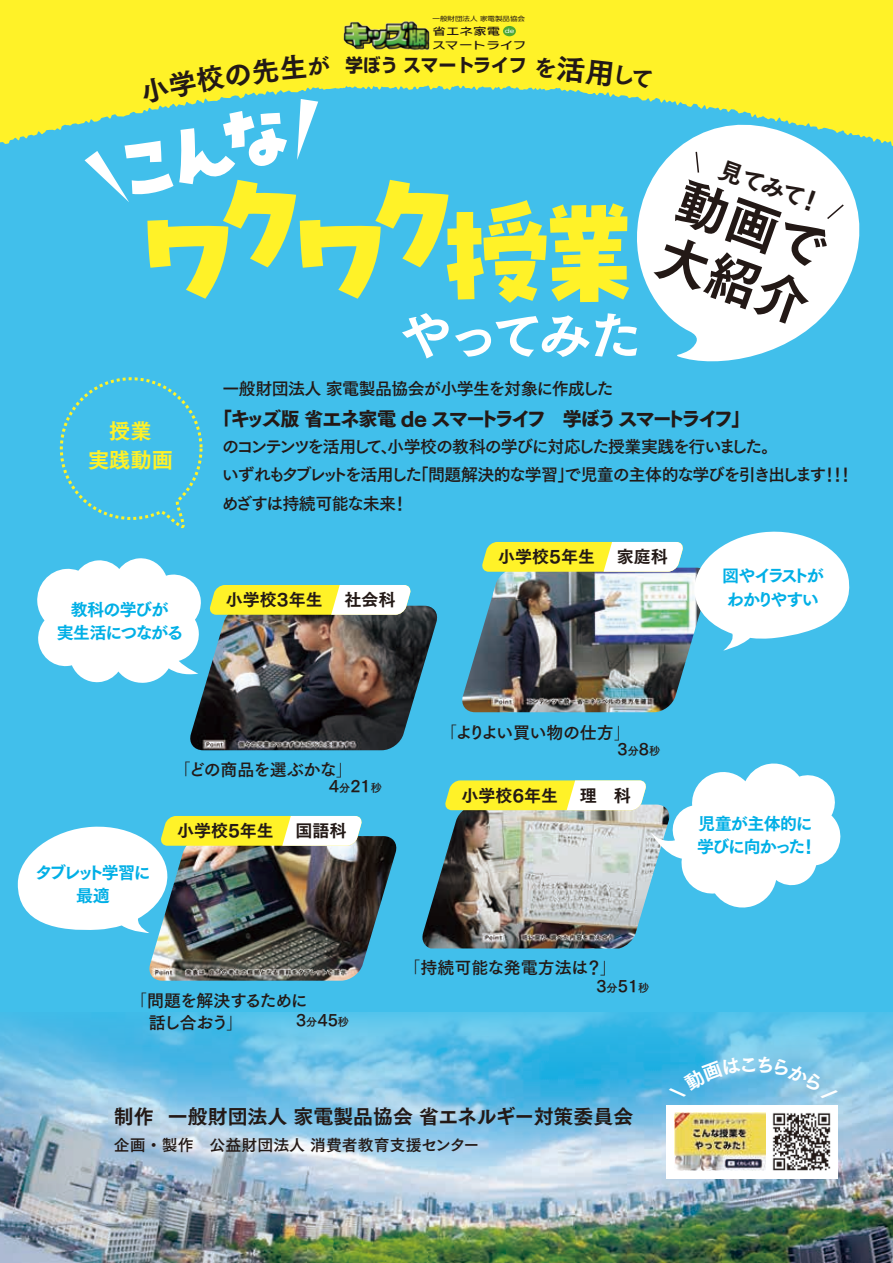
<style>
.page{position:relative;width:893px;height:1263px;background:#41bfeb}
.page>*{position:absolute;margin:0;border:0;box-sizing:border-box;transform-origin:0 0}
.t1{font:117px "P Puhu Picnic Min 2 H";letter-spacing:-.32em;color:#fff228}
.t2{font:52.05px/58.5px "Tsuku Go Pro E";color:#231916}
.t3{font:52.05px "Tsuku Go Pro E";letter-spacing:-.08em;color:#fff}
.t4{font:24px "Tsuku Go Pro E";color:#231916}
.t5{font:21.3px/29.4px "Tsuku Go Pro E";color:#fff228;text-align:center}
.t6{font:19.95px "Tsuku Go Pro E";color:#231916}
.t7{font:19.2px "Tsuku Go Pro H";letter-spacing:-.105em;color:#231916}
.t8{font:700 18.3px "Shin Go Pr 5";letter-spacing:.01em;color:#231916;scale:.96 1}
.t9{font:16.95px/28.7px "Tsuku Go Pro B";letter-spacing:-.08em;color:#231916}
.t10{font:16.95px "Tsuku Go Pro E";color:#231916}
.t11{font:16.95px "Tsuku Go Pro B";letter-spacing:-.035em;color:#231916}
.t12{font:16.95px/21.9px "Tsuku Go Pro B";letter-spacing:-.06em;color:#231916}
.t13{font:16.95px/23.4px "Tsuku Go Pro E";letter-spacing:-.065em;color:#00afe6}
.t14{font:16.95px/23.4px "Tsuku Go Pro E";letter-spacing:-.06em;color:#00afe6;text-align:center}
.t15{font:16.95px/23.4px "Tsuku Go Pro E";letter-spacing:-.145em;color:#00afe6}
.t16{font:16.95px "Tsuku Go Pro B";color:#231916}
.t17{font:16.95px "Tsuku Go Pro B";letter-spacing:-.02em;color:#231916}
.t18{font:16.95px "Tsuku Go Pro B";letter-spacing:-.03em;color:#231916}
.t19{font:16.95px/23.4px "Tsuku Go Pro E";letter-spacing:-.15em;color:#00afe6;text-align:center}
.t20{font:15.9px "Tsuku Go Pro B";color:#231916}
.t21{font:10.35px/14.7px "Rodin NTLG Pro DB";color:#231916;scale:1.32 1}
.t22{font:6.3px "UD Shin Go Pr 6 N";color:#231916;scale:1.19 1}
.t23{font:5.4px "UD Shin Go Pr 6 N";color:#fff;scale:1.39 1}
.s1{font-family:"Tsuku Go Pro L"}
.s2{font-size:11.1px}
</style>
<div class="page">
<svg style="left:0;top:0;width:893px;height:146px;fill:#fff228"></svg>
<svg style="left:630px;top:106px;width:244px;height:256px;fill:#fff"></svg>
<img style="left:0;top:1012px;width:893px;height:251px">
<svg style="left:37px;top:558px;width:164px;height:125px"></svg>
<svg style="left:695px;top:150px;width:5px;height:24px"></svg>
<svg style="left:825px;top:203px;width:20px;height:18px"></svg>
<img style="left:188px;top:606px;width:250px;height:144px">
<img style="left:462px;top:568px;width:229px;height:144px">
<img style="left:149px;top:836px;width:248px;height:145px">
<img style="left:422px;top:862px;width:221px;height:86px">
<svg style="left:691px;top:531px;width:159px;height:119px"></svg>
<div style="left:503px;top:26px;width:13px;height:10px;background:#4ea735;border-radius:50%"></div>
<img style="left:341px;top:19px;width:90px;height:35px">
<svg style="left:209px;top:585px;width:202px;height:30px;background:#f6f279"></svg>
<img style="left:17px;top:816px;width:345px;height:117px">
<svg style="left:444px;top:763px;width:397px;height:147px"></svg>
<svg style="left:481px;top:542px;width:203px;height:30px;background:#f5f27b"></svg>
<svg style="left:59px;top:377px;width:144px;height:152px"></svg>
<div style="left:666px;top:1105px;width:172px;height:73px;background:#fff"></div>
<img style="left:675px;top:1113px;width:90px;height:57px">
<img style="left:772px;top:1113px;width:59px;height:58px">
<svg style="left:85px;top:54px;width:245px;height:148px"></svg>
<div style="left:536px;top:55px;width:116px;height:33px;background:#fff228"></div>
<svg style="left:669px;top:1056px;width:169px;height:47px"></svg>
<p class="t22" style="left:432px;top:13px;width:79px">一般財団法人 家電製品協会</p>
<p class="t21" style="left:432px;top:23px;width:73px">省エネ家電<br>スマートライフ</p>
<p class="t23" style="left:505px;top:27px;width:8px">de</p>
<p class="t8" style="left:345px;top:51px;width:190px">学ぼうスマートライフ</p>
<h1 class="t1" style="left:129px;top:177px;width:519px">ワクワク授業</h1>
<h2 class="t3" style="left:400px;top:289px;width:243px">やってみた</h2>
<h3 class="t4" style="left:727px;top:148px;width:110px;rotate:20deg">見てみて！</h3>
<h2 class="t2" style="left:691px;top:166px;width:160px;rotate:20deg">動画で大紹介</h2>
<p class="t5" style="left:88px;top:414px;width:87px">授業<br>実践動画</p>
<p class="t14" style="left:57px;top:596px;width:128px">教科の学びが<br>実生活につながる</p>
<p class="t11" style="left:222px;top:374px;width:392px">一般財団法人 家電製品協会が小学生を対象に作成した</p>
<p class="t7" style="left:213px;top:408px;width:539px">「キッズ版 省エネ家電 de スマートライフ　学ぼう スマートライフ」</p>
<p class="t9" style="left:222px;top:430px;width:634px">のコンテンツを活用して、小学校の教科の学びに対応した授業実践を行いました。<br>いずれもタブレットを活用した「問題解決的な学習」で児童の主体的な学びを引き出します！！！めざすは持続可能な未来！</p>
<p class="t10" style="left:226px;top:585px;width:98px">小学校3年生</p>
<p class="t10" style="left:344px;top:585px;width:53px">社会科</p>
<p class="t10" style="left:498px;top:542px;width:98px">小学校5年生</p>
<p class="t10" style="left:617px;top:542px;width:53px">家庭科</p>
<p class="t17" style="left:440px;top:718px;width:192px"><span class="s1">「</span>よりよい買い物の仕方<span class="s1">」</span></p>
<p class="t20" style="left:618px;top:735px;width:44px">3<span class="s2">分</span>8<span class="s2">秒</span></p>
<p class="t15" style="left:722px;top:562px;width:103px">図やイラストがわかりやすい</p>
<p class="t18" style="left:174px;top:755px;width:181px"><span class="s1">「</span>どの商品を選ぶかな<span class="s1">」</span></p>
<p class="t20" style="left:329px;top:772px;width:55px">4<span class="s2">分</span>21<span class="s2">秒</span></p>
<p class="t19" style="left:36px;top:859px;width:117px">タブレット学習に最適</p>
<p class="t10" style="left:177px;top:816px;width:98px">小学校5年生</p>
<p class="t10" style="left:296px;top:816px;width:53px">国語科</p>
<p class="t12" style="left:149px;top:987px;width:161px;text-indent:-19px"><span class="s1">「</span>問題を解決するために話し合おう<span class="s1">」</span></p>
<p class="t20" style="left:296px;top:1007px;width:55px">3<span class="s2">分</span>45<span class="s2">秒</span></p>
<p class="t10" style="left:461px;top:780px;width:98px">小学校6年生</p>
<p class="t10" style="left:580px;top:780px;width:53px">理　科</p>
<p class="t16" style="left:403px;top:953px;width:215px"><span class="s1">「</span>持続可能な発電方法は？<span class="s1">」</span></p>
<p class="t20" style="left:596px;top:972px;width:55px">3<span class="s2">分</span>51<span class="s2">秒</span></p>
<p class="t6" style="left:114px;top:1098px;width:521px">制作 一般財団法人 家電製品協会 省エネルギー対策委員会</p>
<p class="t20" style="left:114px;top:1131px;width:367px">企画・製作　公益財団法人 消費者教育支援センター</p>
<p class="t13" style="left:697px;top:810px;width:122px">児童が主体的に学びに向かった！</p>
</div>
